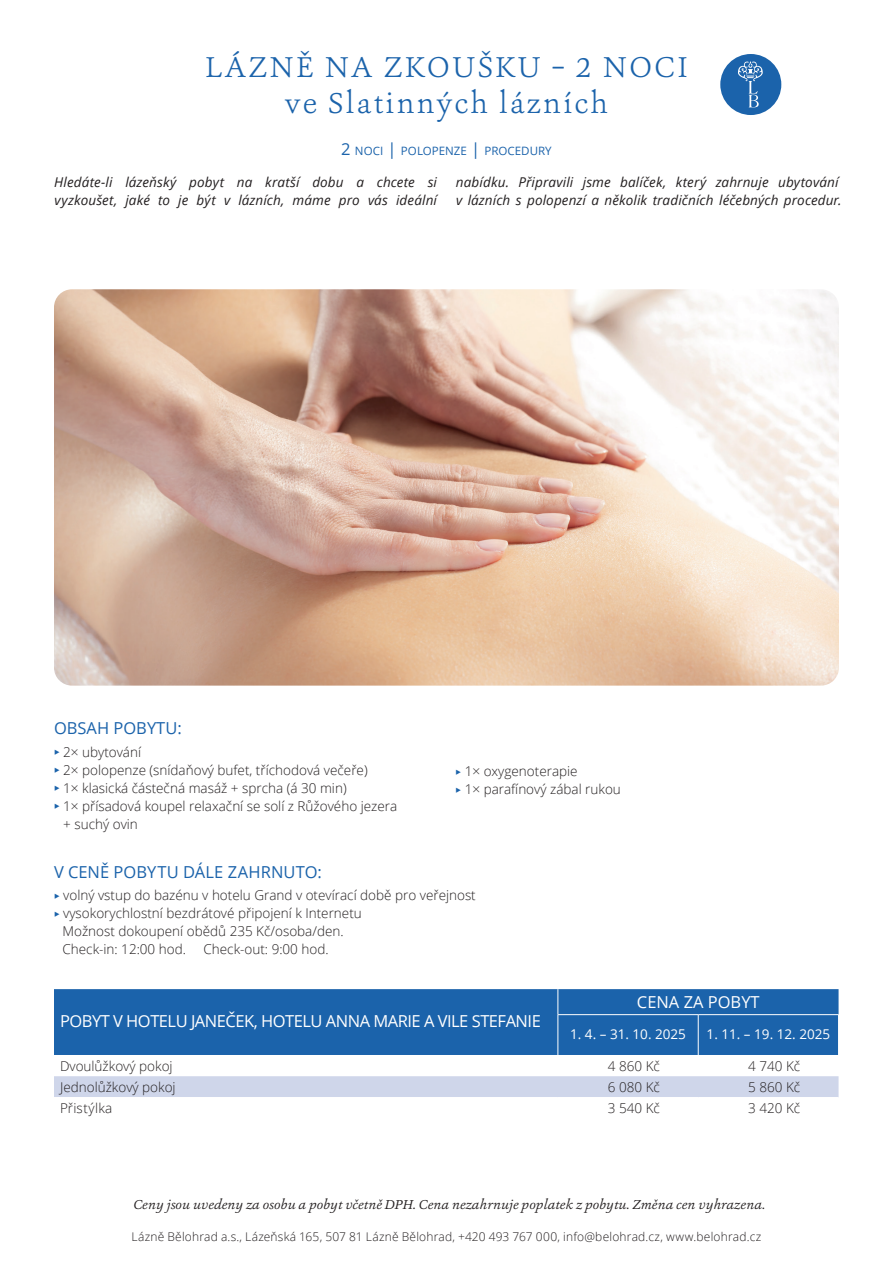
<style>
.page{position:relative;width:893px;height:1263px;background:#fff}
.page>*{position:absolute;margin:0;border:0;box-sizing:border-box;transform-origin:0 0}
.t1{font:300 30px/36px "Ashbury";letter-spacing:.075em;color:#1b63ab;text-align:center}
.t2{font:16.5px "Open Sans";letter-spacing:-.03em;color:#fff}
.t3{font:16.5px "Open Sans";color:#1b63ab}
.t4{font:16.5px "Open Sans";color:#fff}
.t5{font:300 13.5px/18px "Open Sans";color:#231f20}
.t6{font:italic 13.5px/18px "Open Sans";letter-spacing:.01em;color:#231f20}
.t7{font:italic 13.5px "Ashbury";color:#231f20}
.t8{font:13.5px "Open Sans";color:#fff}
.t9{font:300 13.5px "Open Sans";letter-spacing:.025em;color:#231f20}
.t10{font:300 12px "Open Sans";letter-spacing:.015em;color:#231f20}
.t11{font:11.55px "Open Sans";letter-spacing:.005em;color:#1b63ab}
.s1{font-size:16.5px}
.s2{font-family:"Minion Pro";font-weight:700;font-size:10.8px;color:#1b63ab}
</style>
<div class="page">
<div style="left:720px;top:54px;width:61px;height:61px;background:#1b63ab;border-radius:50%"></div>
<svg style="left:738px;top:61px;width:25px;height:46px"></svg>
<img style="left:54px;top:289px;width:785px;height:397px">
<div style="left:54px;top:989px;width:784px;height:66px;background:#1b63ab"></div>
<div style="left:54px;top:1076px;width:784px;height:21px;background:#cfd6ea"></div>
<hr style="left:698px;top:1015px;width:1px;height:40px;background:#fff">
<svg style="left:558px;top:989px;width:1px;height:25px"></svg>
<hr style="left:698px;top:1014px;width:141px;height:1px;background:#fff">
<hr style="left:558px;top:1014px;width:140px;height:1px;background:#fff">
<hr style="left:558px;top:1015px;width:1px;height:40px;background:#fff">
<h1 class="t1" style="left:205px;top:49px;width:484px">LÁZNĚ NA ZKOUŠKU – 2 NOCI ve Slatinných lázních</h1>
<p class="t11" style="left:341px;top:143px;width:212px"><span class="s1">2</span> NOCI <span class="s1">|</span> POLOPENZE <span class="s1">|</span> PROCEDURY</p>
<p class="t6" style="left:54px;top:173px;width:384px">Hledáte-li lázeňský pobyt na kratší dobu a chcete si vyzkoušet, jaké to je být v lázních, máme pro vás ideální</p>
<p class="t6" style="left:456px;top:173px;width:387px">nabídku. Připravili jsme balíček, který zahrnuje ubytování v lázních s polopenzí a několik tradičních léčebných procedur.</p>
<p class="t3" style="left:54px;top:717px;width:129px">OBSAH POBYTU:</p>
<p class="t5" style="left:54px;top:742px;width:89px"><span class="s2">▶</span> 2× ubytování</p>
<p class="t5" style="left:54px;top:760px;width:315px"><span class="s2">▶</span> 2× polopenze (snídaňový bufet, tříchodová večeře)</p>
<p class="t5" style="left:54px;top:778px;width:294px"><span class="s2">▶</span> 1× klasická částečná masáž + sprcha (á 30 min)</p>
<p class="t5" style="left:54px;top:796px;width:345px"><span class="s2">▶</span> 1× přísadová koupel relaxační se solí z Růžového jezera</p>
<p class="t5" style="left:63px;top:814px;width:76px">+ suchý ovin</p>
<p class="t5" style="left:455px;top:762px;width:167px"><span class="s2">▶</span> 1× oxygenoterapie<br><span class="s2">▶</span> 1× parafínový zábal rukou</p>
<p class="t3" style="left:54px;top:860px;width:269px">V CENĚ POBYTU DÁLE ZAHRNUTO:</p>
<p class="t5" style="left:54px;top:886px;width:423px"><span class="s2">▶</span> volný vstup do bazénu v hotelu Grand v otevírací době pro veřejnost</p>
<p class="t5" style="left:54px;top:904px;width:309px"><span class="s2">▶</span> vysokorychlostní bezdrátové připojení k Internetu</p>
<p class="t5" style="left:63px;top:922px;width:283px">Možnost dokoupení obědů 235 Kč/osoba/den.</p>
<p class="t5" style="left:63px;top:940px;width:125px">Check-in: 12:00 hod.</p>
<p class="t5" style="left:204px;top:940px;width:127px">Check-out: 9:00 hod.</p>
<p class="t2" style="left:60px;top:1010px;width:482px">POBYT V HOTELU JANEČEK, HOTELU ANNA MARIE A VILE STEFANIE</p>
<p class="t4" style="left:637px;top:991px;width:124px">CENA ZA POBYT</p>
<p class="t8" style="left:570px;top:1025px;width:117px">1. 4. – 31. 10. 2025</p>
<p class="t8" style="left:707px;top:1025px;width:125px">1. 11. – 19. 12. 2025</p>
<p class="t5" style="left:60px;top:1056px;width:114px">Dvoulůžkový pokoj</p>
<p class="t5" style="left:608px;top:1056px;width:54px">4 860 Kč</p>
<p class="t5" style="left:748px;top:1056px;width:54px">4 740 Kč</p>
<p class="t5" style="left:60px;top:1077px;width:117px">Jednolůžkový pokoj</p>
<p class="t5" style="left:608px;top:1077px;width:54px">6 080 Kč</p>
<p class="t5" style="left:748px;top:1077px;width:54px">5 860 Kč</p>
<p class="t9" style="left:60px;top:1099px;width:54px">Přistýlka</p>
<p class="t5" style="left:608px;top:1099px;width:54px">3 540 Kč</p>
<p class="t5" style="left:748px;top:1099px;width:54px">3 420 Kč</p>
<p class="t7" style="left:133px;top:1195px;width:634px">Ceny jsou uvedeny za osobu a pobyt včetně DPH. Cena nezahrnuje poplatek z pobytu. Změna cen vyhrazena.</p>
<p class="t10" style="left:132px;top:1228px;width:631px">Lázně Bělohrad a.s., Lázeňská 165, 507 81 Lázně Bělohrad, +420 493 767 000, info@belohrad.cz, www.belohrad.cz</p>
</div>
